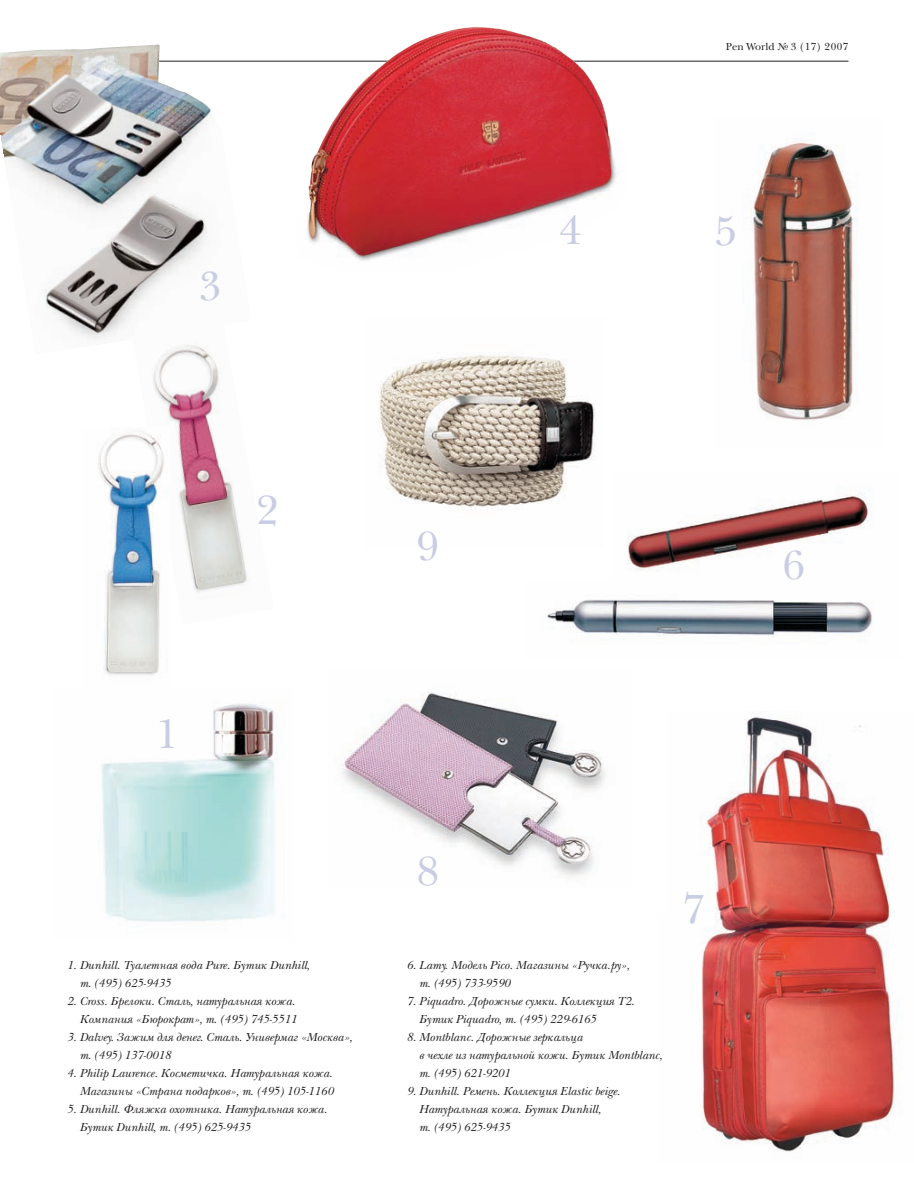
<style>
.page{position:relative;width:914px;height:1190px;background:#fff}
.page>*{position:absolute;margin:0;border:0;box-sizing:border-box;transform-origin:0 0}
.t1{font:42px "New Baskerville C";color:#c9cde4}
.t2{font:italic 12px/18px "New Baskerville C";color:#231f20}
.t3{font:10.5px "New Baskerville C";color:#231f20}
</style>
<div class="page">
<img style="left:701px;top:712px;width:194px;height:440px">
<hr style="left:65px;top:61px;width:783px;height:1px;background:#231f20">
<img style="left:101px;top:703px;width:177px;height:219px">
<img style="left:153px;top:354px;width:96px;height:239px">
<img style="left:295px;top:27px;width:333px;height:234px">
<img style="left:0;top:44px;width:250px;height:310px">
<img style="left:750px;top:143px;width:108px;height:277px">
<img style="left:547px;top:492px;width:325px;height:145px">
<img style="left:341px;top:692px;width:264px;height:184px">
<div style="left:354px;top:317px;width:257px;height:260px;background:#fff"></div>
<img style="left:379px;top:354px;width:217px;height:156px">
<img style="left:98px;top:428px;width:71px;height:248px">
<h1 class="t1" style="left:199px;top:270px;width:24px">3</h1>
<p class="t3" style="left:725px;top:43px;width:124px">Pen World № 3 (17) 2007</p>
<h1 class="t1" style="left:559px;top:215px;width:24px">4</h1>
<h1 class="t1" style="left:714px;top:216px;width:24px">5</h1>
<h1 class="t1" style="left:256px;top:494px;width:24px">2</h1>
<h1 class="t1" style="left:416px;top:531px;width:24px">9</h1>
<h1 class="t1" style="left:156px;top:719px;width:24px">1</h1>
<p class="t2" style="left:79px;top:958px;width:232px;text-indent:-12px">1. Dunhill. Туалетная вода Pure. Бутик Dunhill, т. (495) 625-9435</p>
<p class="t2" style="left:67px;top:994px;width:231px;text-align:right">2. Cross. Брелоки. Сталь, натуральная кожа.<br>Компания «Бюрократ», т. (495) 745-5511</p>
<p class="t2" style="left:79px;top:1030px;width:274px;text-indent:-12px">3. Dalvey. Зажим для денег. Сталь. Универмаг «Москва», т. (495) 137-0018</p>
<p class="t2" style="left:67px;top:1066px;width:268px;text-align:right">4. Philip Laurence. Косметичка. Натуральная кожа.<br>Магазины «Страна подарков», т. (495) 105-1160</p>
<p class="t2" style="left:79px;top:1102px;width:249px;text-indent:-12px">5. Dunhill. Фляжка охотника. Натуральная кожа.<br>Бутик Dunhill, т. (495) 625-9435</p>
<h1 class="t1" style="left:416px;top:855px;width:24px">8</h1>
<p class="t2" style="left:418px;top:958px;width:212px;text-indent:-12px">6. Lamy. Модель Pico. Магазины «Ручка.ру», т. (495) 733-9590</p>
<p class="t2" style="left:419px;top:994px;width:217px;text-indent:-13px">7. Piquadro. Дорожные сумки. Коллекция Т2.<br>Бутик Piquadro, т. (495) 229-6165</p>
<p class="t2" style="left:418px;top:1030px;width:245px;text-indent:-12px">8. Montblanc. Дорожные зеркальца<br>в чехле из натуральной кожи. Бутик Montblanc, т. (495) 621-9201</p>
<p class="t2" style="left:418px;top:1084px;width:203px;text-indent:-12px">9. Dunhill. Ремень. Коллекция Elastic beige.<br>Натуральная кожа. Бутик Dunhill,<br>т. (495) 625-9435</p>
<h1 class="t1" style="left:682px;top:893px;width:24px">7</h1>
<h1 class="t1" style="left:782px;top:550px;width:24px">6</h1>
</div>
